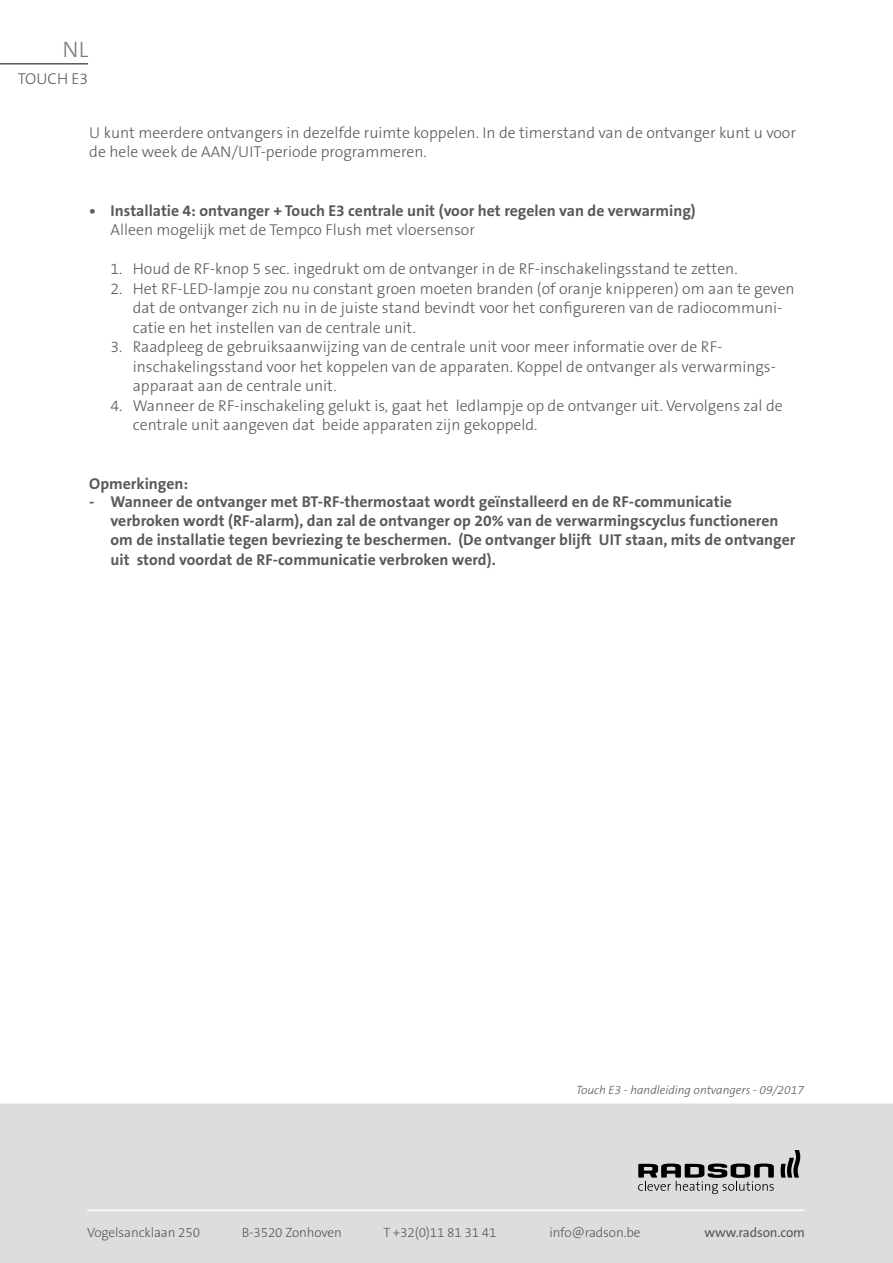
<style>
.page{position:relative;width:893px;height:1263px;background:#fff}
.page>*{position:absolute;margin:0;border:0;box-sizing:border-box;transform-origin:0 0}
.t1{font:300 22.5px "The Sans B3";color:#797a7d}
.t2{font:300 15.75px/19.5px "The Sans B3";color:#58595b}
.t3{font:700 15.75px/19px "The Sans B7";color:#58595b}
.t4{font:300 13.5px "The Sans B3";letter-spacing:-.01em;color:#58595b}
.t5{font:13.5px "The Sans B5 Plain";letter-spacing:-.01em;color:#58595b}
.t6{font:italic 300 12px "The Sans B3";color:#58595b}
</style>
<div class="page">
<hr style="left:0;top:63px;width:88px;height:2px;background:#58595b">
<div style="left:0;top:1103px;width:893px;height:160px;background:#dcddde"></div>
<svg style="left:781px;top:1150px;width:19px;height:27px"></svg>
<svg style="left:638px;top:1163px;width:136px;height:31px;background:#909191"></svg>
<hr style="left:87px;top:1209px;width:717px;height:2px;background:#fff">
<h1 class="t1" style="left:63px;top:38px;width:27px">NL</h1>
<p class="t2" style="left:18px;top:70px;width:72px">TOUCH E3</p>
<p class="t2" style="left:89px;top:123px;width:708px">U kunt meerdere ontvangers in dezelfde ruimte koppelen. In de timerstand van de ontvanger kunt u voor de hele week de AAN/UIT-periode programmeren.</p>
<p class="t3" style="left:89px;top:202px;width:608px">• Installatie 4: ontvanger + Touch E3 centrale unit (voor het regelen van de verwarming)</p>
<p class="t2" style="left:111px;top:221px;width:366px">Alleen mogelijk met de Tempco Flush met vloersensor</p>
<p class="t2" style="left:111px;top:260px;width:629px">1. Houd de RF-knop 5 sec. ingedrukt om de ontvanger in de RF-inschakelingsstand te zetten.</p>
<p class="t2" style="left:133px;top:279px;width:663px;text-indent:-22px">2. Het RF-LED-lampje zou nu constant groen moeten branden (of oranje knipperen) om aan te geven dat de ontvanger zich nu in de juiste stand bevindt voor het configureren van de radiocommuni&shy;catie en het instellen van de centrale unit.</p>
<p class="t2" style="left:133px;top:338px;width:645px;text-indent:-22px">3. Raadpleeg de gebruiksaanwijzing van de centrale unit voor meer informatie over de RF&shy;inschakelingsstand voor het koppelen van de apparaten. Koppel de ontvanger als verwarmings&shy;apparaat aan de centrale unit.</p>
<p class="t2" style="left:133px;top:396px;width:651px;text-indent:-22px">4. Wanneer de RF-inschakeling gelukt is, gaat het ledlampje op de ontvanger uit. Vervolgens zal de centrale unit aangeven dat beide apparaten zijn gekoppeld.</p>
<p class="t3" style="left:89px;top:475px;width:100px">Opmerkingen:</p>
<p class="t3" style="left:111px;top:493px;width:686px;text-indent:-21px">- Wanneer de ontvanger met BT-RF-thermostaat wordt geïnstalleerd en de RF-communicatie verbroken wordt (RF-alarm), dan zal de ontvanger op 20% van de verwarmingscyclus functioneren om de installatie tegen bevriezing te beschermen. (De ontvanger blijft UIT staan, mits de ontvanger uit stond voordat de RF-communicatie verbroken werd).</p>
<p class="t6" style="left:576px;top:1084px;width:229px">Touch E3 - handleiding ontvangers - 09/2017</p>
<p class="t4" style="left:87px;top:1225px;width:114px">Vogelsancklaan 250</p>
<p class="t4" style="left:242px;top:1225px;width:102px">B-3520 Zonhoven</p>
<p class="t4" style="left:383px;top:1225px;width:115px">T +32(0)11 81 31 41</p>
<p class="t4" style="left:549px;top:1225px;width:93px">info@radson.be</p>
<p class="t5" style="left:705px;top:1225px;width:102px">www.radson.com</p>
</div>
